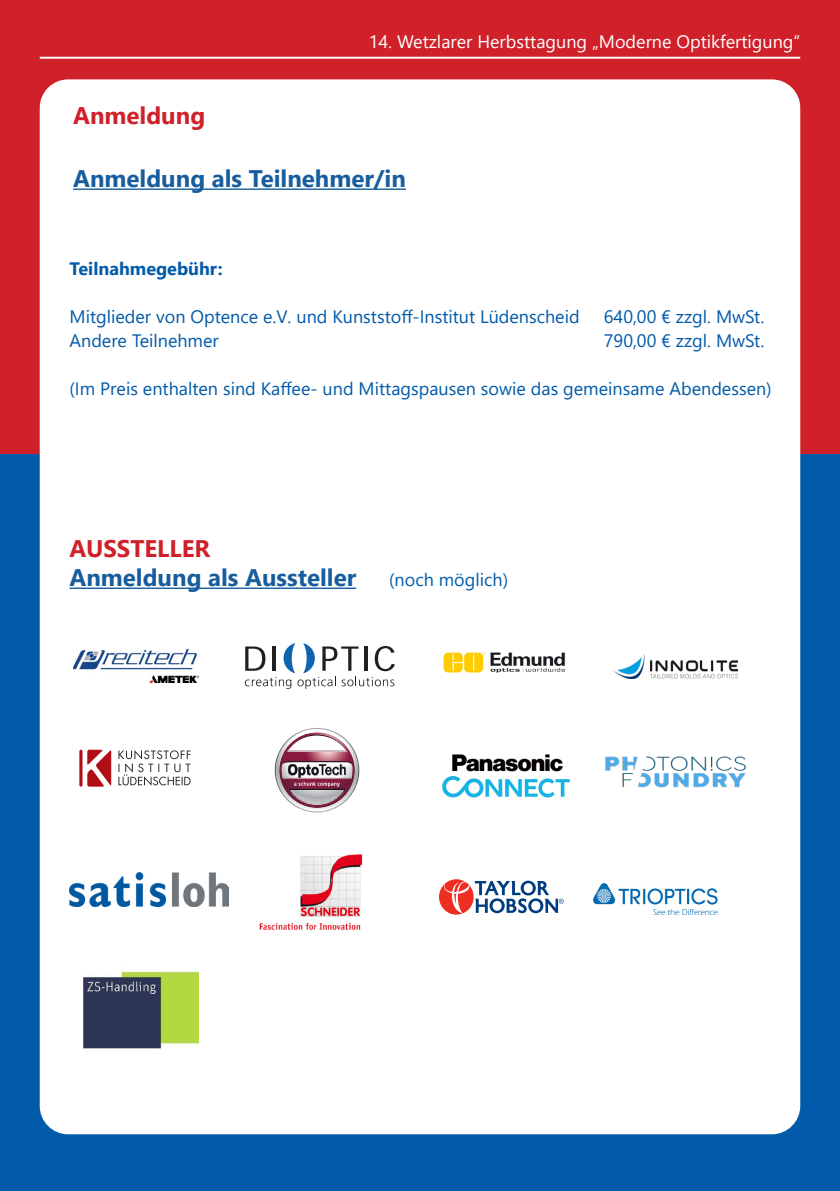
<style>
.page{position:relative;width:840px;height:1191px;background:#fff}
.page>*{position:absolute;margin:0;border:0;box-sizing:border-box;transform-origin:0 0}
.Fließtext{font:700 24px "Segoe UI";color:#175d9e}
.Fließtext-2{font:700 24px "Segoe UI";color:#d02029}
.Fließtext_ohne_Abstand{font:18px "Segoe UI";color:#015aaa}
.t1{font:18px "Segoe UI";color:#fff}
.Fließtext_ohne_Abstand-2{font:700 18px "Segoe UI";color:#015aaa}
.Fließtext-3{font:18px "Segoe UI";color:#015aaa}
</style>
<div class="page">
<div style="left:0;top:454px;width:839px;height:737px;background:#015aaa"></div>
<div style="left:0;top:0;width:839px;height:454px;background:#d02029"></div>
<hr style="left:40px;top:57px;width:759px;height:2px;background:#fff">
<div style="left:40px;top:79px;width:759px;height:1055px;background:#fff;border-radius:28px"></div>
<hr style="left:73px;top:188px;width:333px;height:2px;background:#175d9e">
<img style="left:443px;top:652px;width:123px;height:21px">
<img style="left:613px;top:654px;width:124px;height:24px">
<img style="left:73px;top:649px;width:125px;height:34px">
<img style="left:593px;top:883px;width:125px;height:31px">
<svg style="left:274px;top:728px;width:85px;height:84px"></svg>
<img style="left:605px;top:756px;width:141px;height:32px">
<img style="left:259px;top:854px;width:104px;height:77px">
<svg style="left:439px;top:879px;width:124px;height:35px"></svg>
<hr style="left:69px;top:587px;width:287px;height:2px;background:#175d9e">
<img style="left:442px;top:754px;width:128px;height:44px">
<div style="left:81px;top:751px;width:29px;height:34px;background:linear-gradient(to bottom,#fff,#fff)"></div>
<hr style="left:79px;top:749px;width:3px;height:37px;background:#b00d15;border-radius:2px">
<svg style="left:87px;top:749px;width:24px;height:37px"></svg>
<svg style="left:118px;top:750px;width:72px;height:35px"></svg>
<svg style="left:245px;top:643px;width:150px;height:46px"></svg>
<img style="left:83px;top:971px;width:115px;height:78px">
<img style="left:69px;top:872px;width:159px;height:34px">
<p class="t1" style="left:368px;top:24px;width:432px">14. Wetzlarer Herbsttagung „Moderne Optikfertigung“</p>
<p class="Fließtext-2" style="left:73px;top:93px;width:133px">Anmeldung</p>
<p class="Fließtext" style="left:73px;top:156px;width:334px">Anmeldung als Teilnehmer/in</p>
<p class="Fließtext_ohne_Abstand-2" style="left:69px;top:252px;width:155px">Teilnahmegebühr:</p>
<p class="Fließtext_ohne_Abstand" style="left:69px;top:300px;width:511px">Mitglieder von Optence e.V. und Kunststoff-Institut Lüdenscheid</p>
<p class="Fließtext_ohne_Abstand" style="left:603px;top:300px;width:162px">640,00 € zzgl. MwSt.</p>
<p class="Fließtext_ohne_Abstand" style="left:69px;top:324px;width:151px">Andere Teilnehmer</p>
<p class="Fließtext_ohne_Abstand" style="left:603px;top:324px;width:162px">790,00 € zzgl. MwSt.</p>
<p class="Fließtext_ohne_Abstand" style="left:69px;top:372px;width:703px">(Im Preis enthalten sind Kaffee- und Mittagspausen sowie das gemeinsame Abendessen)</p>
<p class="Fließtext-2" style="left:69px;top:525px;width:142px">AUSSTELLER</p>
<p class="Fließtext" style="left:69px;top:555px;width:288px">Anmeldung als Aussteller</p>
<p class="Fließtext-3" style="left:389px;top:563px;width:120px">(noch möglich)</p>
</div>
